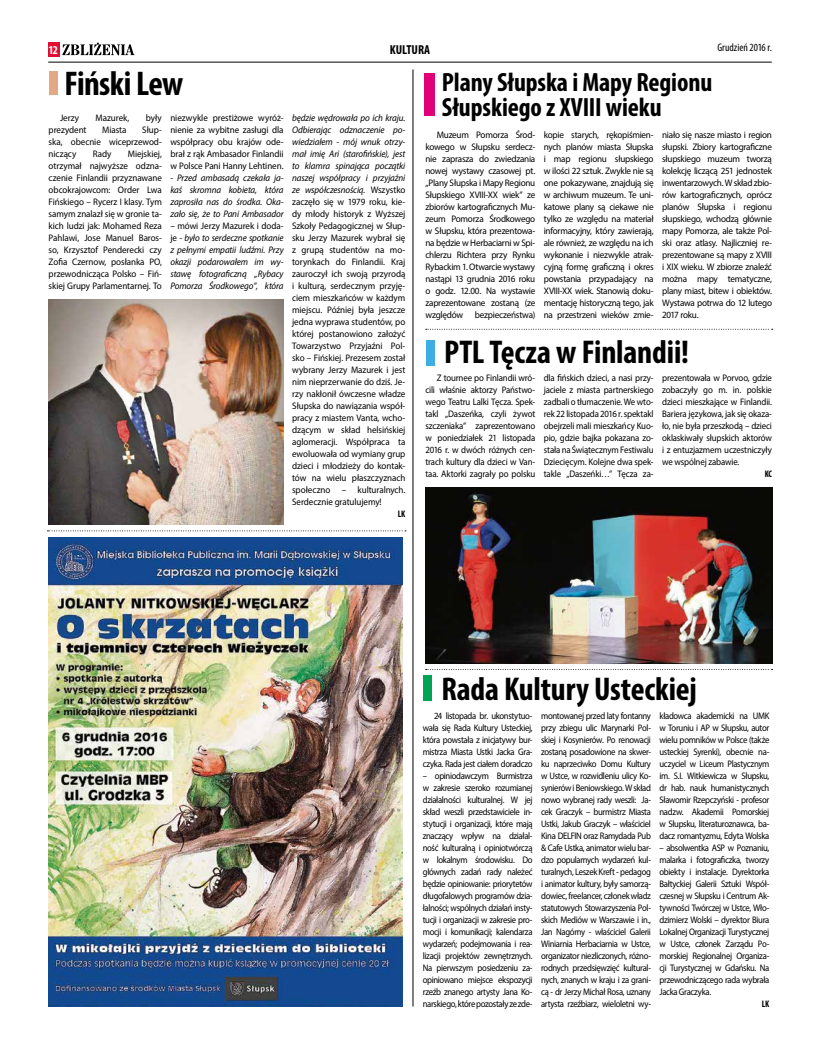
<style>
.page{position:relative;width:820px;height:1049px;background:#fff}
.page>*{position:absolute;margin:0;border:0;box-sizing:border-box;transform-origin:0 0}
.t1{font:700 condensed 34.4px "Myriad Pro";letter-spacing:-.02em;color:#000}
.t2{font:700 condensed 33px "Myriad Pro";letter-spacing:-.005em;color:#000}
.t3{font:700 condensed 26.5px/25px "Myriad Pro";letter-spacing:-.005em;color:#000}
.t4{font:700 condensed 13px "Myriad Pro";color:#000}
.t5{font:700 condensed 12px "Myriad Pro";color:#fff}
.t6{font:condensed 11px "Myriad Pro";color:#000}
.t7{font:9.5px/12px "Myriad Pro";letter-spacing:-.02em;color:#000;text-align:justify;scale:.91 1}
.t8{font:9.5px/12px "Myriad Pro";letter-spacing:-.02em;color:#000;text-align:justify;scale:.95 1}
.t9{font:9.5px/12px "Myriad Pro";letter-spacing:-.02em;color:#000;text-align:justify;scale:.96 1}
.t10{font:9.5px/12px "Myriad Pro";letter-spacing:-.02em;color:#000;text-align:justify;scale:.93 1}
.t11{font:italic 9.5px/12px "Myriad Pro";letter-spacing:-.01em;color:#000;text-align:justify;scale:.95 1}
.t12{font:700 condensed 9.5px "Myriad Pro";color:#000;scale:.95 1}
.t13{font:700 condensed 9.5px "Myriad Pro";color:#000;scale:.93 1}
.s1{font-style:italic}
.s2{font-style:normal}
</style>
<div class="page">
<hr style="left:48px;top:62px;width:723px;height:1px;background:#000">
<div style="left:48px;top:43px;width:12px;height:14px;background:#e20d32"></div>
<svg style="left:62px;top:43px;width:72px;height:12px"></svg>
<div style="left:49px;top:72px;width:8px;height:23px;background:#e3a985"></div>
<svg style="left:47px;top:530px;width:359px;height:1px"></svg>
<div style="left:425px;top:340px;width:9px;height:26px;background:#3eade3"></div>
<hr style="left:412px;top:69px;width:1px;height:937px;background:#000">
<div style="left:424px;top:73px;width:10px;height:43px;background:#e00078"></div>
<svg style="left:425px;top:329px;width:347px;height:1px"></svg>
<img style="left:48px;top:299px;width:235px;height:225px">
<img style="left:49px;top:537px;width:354px;height:469px">
<img style="left:425px;top:487px;width:346px;height:176px">
<div style="left:423px;top:675px;width:9px;height:25px;background:#00a454"></div>
<svg style="left:425px;top:669px;width:347px;height:1px"></svg>
<p class="t6" style="left:717px;top:41px;width:56px">Grudzień 2016 r.</p>
<p class="t5" style="left:48px;top:42px;width:11px">12</p>
<h3 class="t4" style="left:389px;top:41px;width:42px">KULTURA</h3>
<h1 class="t1" style="left:65px;top:62px;width:120px">Fiński Lew</h1>
<p class="t8" style="left:60px;top:112px;width:22px">Jerzy</p>
<p class="t8" style="left:96px;top:112px;width:37px">Mazurek,</p>
<p class="t8" style="left:146px;top:112px;width:18px">były</p>
<p class="t8" style="left:49px;top:124px;width:41px">prezydent</p>
<p class="t8" style="left:102px;top:124px;width:27px">Miasta</p>
<h3 class="t3" style="left:442px;top:69px;width:272px">Plany Słupska i Mapy Regionu<br>Słupskiego z XVIII wieku</h3>
<p class="t9" style="left:425px;top:128px;width:116px;text-indent:11px">Muzeum Pomorza Środ&shy;kowego w Słupsku serdecz&shy;nie zaprasza do zwiedzania nowej wystawy czasowej pt. „Plany Słupska i Mapy Regionu Słupskiego XVIII-XX wiek” ze zbiorów kartograficznych Mu&shy;zeum Pomorza Środkowego w Słupsku, która prezentowa&shy;na będzie w Herbaciarni w Spi&shy;chlerzu Richtera przy Rynku Rybackim 1. Otwarcie wystawy nastąpi 13 grudnia 2016 roku o godz. 12.00. Na wystawie zaprezentowane zostaną (ze względów bezpieczeństwa)</p>
<p class="t9" style="left:543px;top:128px;width:116px">kopie starych, rękopiśmien&shy;nych planów miasta Słupska i map regionu słupskiego w ilości 22 sztuk. Zwykle nie są one pokazywane, znajdują się w archiwum muzeum. Te uni&shy;katowe plany są ciekawe nie tylko ze względu na materiał informacyjny, który zawierają, ale również, ze względu na ich wykonanie i niezwykle atrak&shy;cyjną formę graficzną i okres powstania przypadający na XVIII-XX wiek. Stanowią doku&shy;mentację historyczną tego, jak na przestrzeni wieków zmie-</p>
<p class="t9" style="left:662px;top:128px;width:116px">niało się nasze miasto i region słupski. Zbiory kartograficzne słupskiego muzeum tworzą kolekcję liczącą 251 jednostek inwentarzowych. W skład zbio&shy;rów kartograficznych, oprócz planów Słupska i regionu słupskiego, wchodzą głównie mapy Pomorza, ale także Pol&shy;ski oraz atlasy. Najliczniej re&shy;prezentowane są mapy z XVIII i XIX wieku. W zbiorze znaleźć można mapy tematyczne, plany miast, bitew i obiektów.<br>Wystawa potrwa do 12 lutego 2017 roku.</p>
<p class="t8" style="left:292px;top:112px;width:121px"><span class="s1">będzie wędrowała po ich kraju.<br>Odbierając odznaczenie po&shy;wiedziałem - mój wnuk otrzy&shy;mał imię Ari (starofińskie), jest to klamra spinająca początki naszej współpracy i przyjaźni ze współczesnością.</span> Wszystko zaczęło się w 1979 roku, kie&shy;dy młody historyk z Wyższej Szkoły Pedagogicznej w Słup&shy;sku Jerzy Mazurek wybrał się z grupą studentów na mo&shy;torynkach do Finlandii. Kraj zauroczył ich swoją przyrodą i kulturą, serdecznym przyję&shy;ciem mieszkańców w każdym miejscu. Później była jeszcze jedna wyprawa studentów, po której postanowiono założyć Towarzystwo Przyjaźni Pol&shy;sko – Fińskiej. Prezesem został wybrany Jerzy Mazurek i jest nim nieprzerwanie do dziś. Je&shy;rzy nakłonił ówczesne władze Słupska do nawiązania współ&shy;pracy z miastem Vanta, wcho&shy;dzącym w skład helsińskiej aglomeracji. Współpraca ta ewoluowała od wymiany grup dzieci i młodzieży do kontak&shy;tów na wielu płaszczyznach społeczno – kulturalnych.<br>Serdecznie gratulujemy!</p>
<p class="t12" style="left:398px;top:508px;width:9px">LK</p>
<p class="t8" style="left:170px;top:112px;width:121px">niezwykle prestiżowe wyróż&shy;nienie za wybitne zasługi dla współpracy obu krajów ode&shy;brał z rąk Ambasador Finlandii w Polsce Pani Hanny Lehtinen.</p>
<p class="t11" style="left:170px;top:172px;width:121px"><span class="s2">-</span> Przed ambasadą czekała ja&shy;kaś skromna kobieta, która zaprosiła nas do środka. Oka&shy;zało się, że to Pani Ambasador</p>
<p class="t11" style="left:170px;top:220px;width:121px">– <span class="s2">mówi Jerzy Mazurek i doda&shy;je</span> - było to serdeczne spotkanie z pełnymi empatii ludźmi. Przy okazji podarowałem im wy&shy;stawę fotograficzną „Rybacy Pomorza Środkowego”, która</p>
<p class="t8" style="left:49px;top:124px;width:121px;text-indent:93px">Słup&shy;ska, obecnie wiceprzewod&shy;niczący</p>
<p class="t8" style="left:49px;top:148px;width:121px;text-indent:79px">Miejskiej, otrzymał najwyższe odzna&shy;czenie Finlandii przyznawane obcokrajowcom: Order Lwa Fińskiego – Rycerz I klasy. Tym samym znalazł się w gronie ta&shy;kich ludzi jak: Mohamed Reza Pahlawi, Jose Manuel Baros&shy;so, Krzysztof Penderecki czy Zofia Czernow, posłanka PO, przewodnicząca Polsko – Fiń&shy;skiej Grupy Parlamentarnej. To</p>
<p class="t8" style="left:93px;top:148px;width:21px">Rady</p>
<h2 class="t2" style="left:444px;top:331px;width:246px">PTL Tęcza w Finlandii!</h2>
<p class="t10" style="left:425px;top:372px;width:120px;text-indent:11px">Z tournee po Finlandii wró&shy;cili właśnie aktorzy Państwo&shy;wego Teatru Lalki Tęcza. Spek&shy;takl „Daszeńka, czyli żywot szczeniaka” zaprezentowano w poniedziałek 21 listopada 2016 r. w dwóch różnych cen&shy;trach kultury dla dzieci w Van&shy;taa. Aktorki zagrały po polsku</p>
<p class="t10" style="left:543px;top:372px;width:120px">dla fińskich dzieci, a nasi przy&shy;jaciele z miasta partnerskiego zadbali o tłumaczenie. We wto&shy;rek 22 listopada 2016 r. spektakl obejrzeli mali mieszkańcy Kuo&shy;pio, gdzie bajka pokazana zo&shy;stała na Świątecznym Festiwalu Dziecięcym. Kolejne dwa spek&shy;takle „Daszeńki…” Tęcza za-</p>
<p class="t10" style="left:662px;top:372px;width:120px">prezentowała w Porvoo, gdzie zobaczyły go m. in. polskie dzieci mieszkające w Finlandii.<br>Bariera językowa, jak się okaza&shy;ło, nie była przeszkodą – dzieci oklaskiwały słupskich aktorów i z entuzjazmem uczestniczyły we wspólnej zabawie.</p>
<p class="t13" style="left:764px;top:468px;width:9px">KC</p>
<h2 class="t2" style="left:441px;top:668px;width:257px">Rada Kultury Usteckiej</h2>
<p class="t7" style="left:422px;top:709px;width:122px;text-indent:11px">24 listopada br. ukonstytuo&shy;wała się Rada Kultury Usteckiej, która powstała z inicjatywy bur&shy;mistrza Miasta Ustki Jacka Gra&shy;czyka. Rada jest ciałem doradczo</p>
<p class="t7" style="left:422px;top:769px;width:122px">– opiniodawczym Burmistrza w zakresie szeroko rozumianej działalności kulturalnej. W jej skład weszli przedstawiciele in&shy;stytucji i organizacji, które mają znaczący wpływ na działal&shy;ność kulturalną i opiniotwórczą w lokalnym środowisku. Do głównych zadań rady należeć będzie opiniowanie: priorytetów długofalowych programów dzia&shy;łalności; wspólnych działań insty&shy;tucji i organizacji w zakresie pro&shy;mocji i komunikacji; kalendarza wydarzeń; podejmowania i rea&shy;lizacji projektów zewnętrznych.<br>Na pierwszym posiedzeniu za&shy;opiniowano miejsce ekspozycji rzeźb znanego artysty Jana Ko&shy;narskiego, które pozostały ze zde-</p>
<p class="t7" style="left:541px;top:709px;width:122px">montowanej przed laty fontanny przy zbiegu ulic Marynarki Pol&shy;skiej i Kosynierów. Po renowacji zostaną posadowione na skwer&shy;ku naprzeciwko Domu Kultury w Ustce, w rozwidleniu ulicy Ko&shy;synierów i Beniowskiego. W skład nowo wybranej rady weszli: Ja&shy;cek Graczyk – burmistrz Miasta Ustki, Jakub Graczyk – właściciel Kina DELFIN oraz Ramydada Pub &amp; Cafe Ustka, animator wielu bar&shy;dzo popularnych wydarzeń kul&shy;turalnych, Leszek Kreft - pedagog i animator kultury, były samorzą&shy;dowiec, freelancer, członek władz statutowych Stowarzyszenia Pol&shy;skich Mediów w Warszawie i in., Jan Nagórny - właściciel Galerii Winiarnia Herbaciarnia w Ustce, organizator niezliczonych, różno&shy;rodnych przedsięwzięć kultural&shy;nych, znanych w kraju i za grani&shy;cą - dr Jerzy Michał Rosa, uznany artysta rzeźbiarz, wieloletni wy-</p>
<p class="t7" style="left:659px;top:709px;width:122px">kładowca akademicki na UMK w Toruniu i AP w Słupsku, autor wielu pomników w Polsce (także usteckiej Syrenki), obecnie na&shy;uczyciel w Liceum Plastycznym im. S.I. Witkiewicza w Słupsku, dr hab. nauk humanistycznych Sławomir Rzepczyński - profesor nadzw. Akademii Pomorskiej w Słupsku, literaturoznawca, ba&shy;dacz romantyzmu, Edyta Wolska</p>
<p class="t7" style="left:659px;top:841px;width:122px">– absolwentka ASP w Poznaniu, malarka i fotograficzka, tworzy obiekty i instalacje. Dyrektorka Bałtyckiej Galerii Sztuki Współ&shy;czesnej w Słupsku i Centrum Ak&shy;tywności Twórczej w Ustce, Wło&shy;dzimierz Wolski – dyrektor Biura Lokalnej Organizacji Turystycznej w Ustce, członek Zarządu Po&shy;morskiej Regionalnej Organiza&shy;cji Turystycznej w Gdańsku. Na przewodniczącego rada wybrała Jacka Graczyka.</p>
<p class="t12" style="left:761px;top:998px;width:9px">LK</p>
</div>
